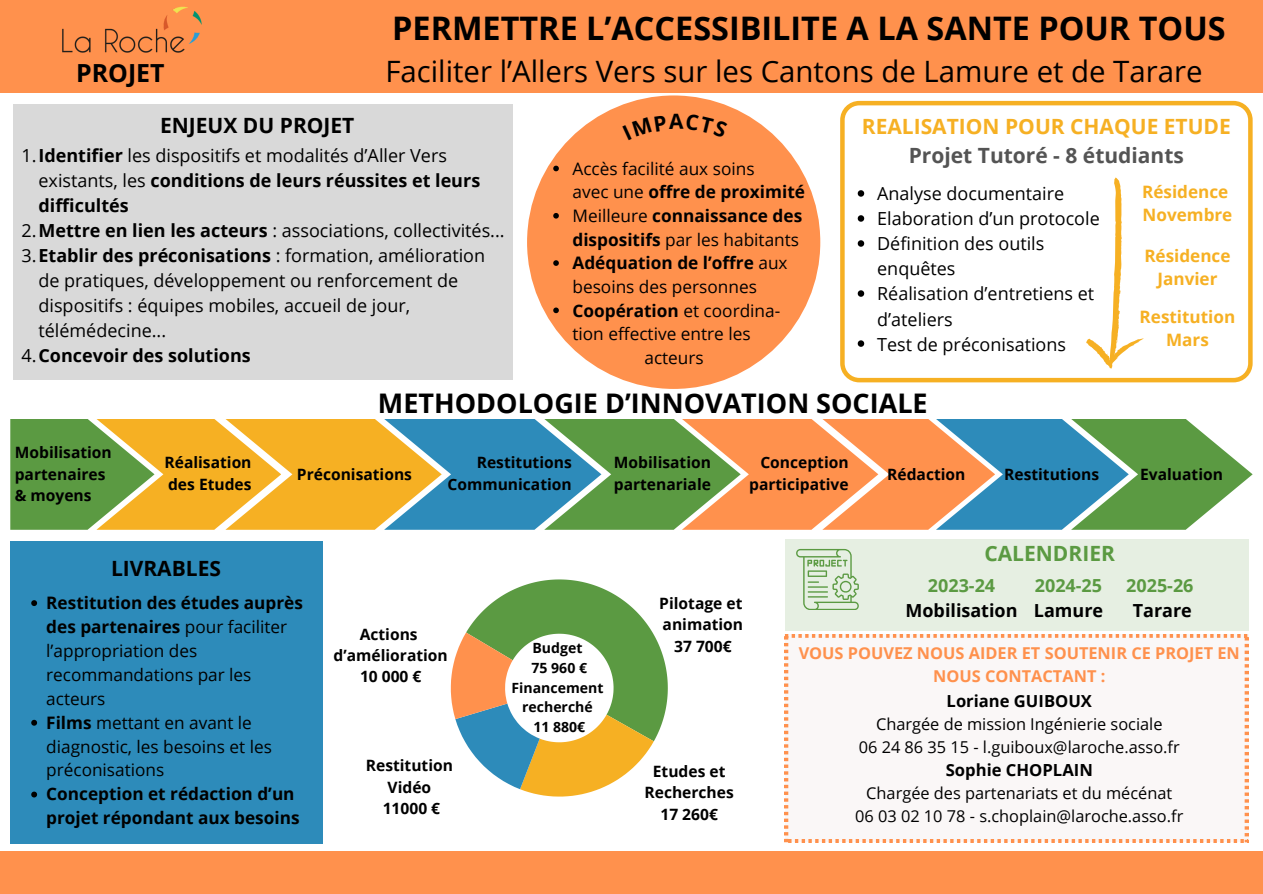
<style>
.page{position:relative;width:1263px;height:894px;background:#fff}
.page>*{position:absolute;margin:0;border:0;box-sizing:border-box;transform-origin:0 0}
.t1{font:700 32.4px "Open Sans";color:#000}
.t2{font:29.4px "Open Sans";color:#000}
.t3{font:700 27px "Open Sans";color:#000}
.t4{font:700 24.9px "Open Sans";color:#000}
.t5{font:700 21px "Open Sans";color:#f6b023}
.t6{font:700 21px "Open Sans";color:#000}
.t7{font:700 21px "Open Sans";color:#545454}
.t8{font:700 21px "Open Sans";color:#5b9a42}
.t9{font:18px/25px "Open Sans";color:#000}
.t10{font:700 18px/25px "Open Sans";color:#000}
.t11{font:700 18px "Open Sans";color:#5b9a42}
.t12{font:17.25px/23.9px "Open Sans";color:#000}
.t13{font:700 17.25px/23.9px "Open Sans";color:#000}
.t14{font:700 17.1px/23.1px "Open Sans";color:#f6b023;text-align:center}
.t15{font:700 16.65px "Open Sans";color:#000}
.t16{font:16.35px "Open Sans";color:#000}
.t17{font:700 16.35px/22.8px "Open Sans";color:#ff914d;text-align:center}
.t18{font:700 15.6px/21.3px "Open Sans";color:#000}
.t19{font:700 14.1px "Open Sans";color:#000}
.s1{font-weight:400}
.s2{font-weight:700}
</style>
<div class="page">
<div style="left:0;top:851px;width:1263px;height:42px;background:#ff914d"></div>
<svg style="left:515px;top:92px;width:318px;height:297px;fill:#ff914d"></svg>
<svg style="left:840px;top:101px;width:413px;height:281px"></svg>
<svg style="left:466px;top:579px;width:202px;height:162px;fill:#5b9a42"></svg>
<svg style="left:450px;top:632px;width:204px;height:165px"></svg>
<svg style="left:785px;top:634px;width:463px;height:208px"></svg>
<div style="left:13px;top:104px;width:500px;height:275px;background:#d9d9d9"></div>
<div style="left:0;top:0;width:1263px;height:92px;background:#ff914d"></div>
<img style="left:62px;top:6px;width:140px;height:47px">
<svg style="left:10px;top:419px;width:1242px;height:110px;background:#a0a369"></svg>
<div style="left:10px;top:541px;width:313px;height:302px;background:#2d8bba"></div>
<svg style="left:31px;top:600px;width:6px;height:6px"></svg>
<svg style="left:31px;top:719px;width:6px;height:6px"></svg>
<svg style="left:31px;top:791px;width:6px;height:6px"></svg>
<div style="left:785px;top:538px;width:463px;height:92px;background:#e6efe2"></div>
<svg style="left:858px;top:190px;width:6px;height:7px"></svg>
<svg style="left:858px;top:215px;width:6px;height:7px"></svg>
<svg style="left:858px;top:240px;width:6px;height:7px"></svg>
<svg style="left:858px;top:290px;width:6px;height:7px"></svg>
<svg style="left:858px;top:340px;width:6px;height:7px"></svg>
<svg style="left:1087px;top:177px;width:57px;height:192px"></svg>
<svg style="left:796px;top:548px;width:63px;height:61px"></svg>
<svg style="left:553px;top:166px;width:6px;height:5px"></svg>
<svg style="left:553px;top:213px;width:6px;height:5px"></svg>
<svg style="left:553px;top:260px;width:6px;height:6px"></svg>
<svg style="left:553px;top:307px;width:6px;height:6px"></svg>
<div style="left:623px;top:114px;width:105px;height:26px;background:#ff914d"></div>
<p class="t1" style="left:392px;top:5px;width:835px">PERMETTRE L’ACCESSIBILITE A LA SANTE POUR TOUS</p>
<h2 class="t4" style="left:76px;top:55px;width:90px">PROJET</h2>
<p class="t2" style="left:385px;top:51px;width:819px">Faciliter l’Allers Vers sur les Cantons de Lamure et de Tarare</p>
<p class="t6" style="left:160px;top:110px;width:196px">ENJEUX DU PROJET</p>
<p class="t10" style="left:38px;top:142px;width:443px;text-indent:-17px"><span class="s1">1.</span>Identifier <span class="s1">les dispositifs et modalités d’Aller Vers existants, les</span> conditions de leurs réussites et leurs difficultés</p>
<p class="t9" style="left:22px;top:217px;width:485px">2.<span class="s2">Mettre en lien les acteurs</span> : associations, collectivités...</p>
<p class="t9" style="left:38px;top:242px;width:448px;text-indent:-17px">3.<span class="s2">Etablir des préconisations</span> : formation, amélioration de pratiques, développement ou renforcement de dispositifs : équipes mobiles, accueil de jour, télémédecine...</p>
<p class="t10" style="left:22px;top:342px;width:231px"><span class="s1">4.</span>Concevoir des solutions</p>
<h4 class="t12" style="left:572px;top:156px;width:234px">Accès facilité aux soins<br>avec une <span class="s2">offre de proximité</span></h4>
<p class="t13" style="left:572px;top:203px;width:231px"><span class="s1">Meilleure</span> connaissance des dispositifs <span class="s1">par les habitants</span></p>
<p class="t12" style="left:572px;top:250px;width:217px"><span class="s2">Adéquation de l’offre</span> aux besoins des personnes</p>
<p class="t12" style="left:572px;top:298px;width:209px"><span class="s2">Coopération</span> et coordina&shy;tion effective entre les</p>
<p class="t12" style="left:644px;top:345px;width:61px">acteurs</p>
<p class="t5" style="left:862px;top:111px;width:371px">REALISATION POUR CHAQUE ETUDE</p>
<p class="t7" style="left:909px;top:141px;width:277px">Projet Tutoré - 8 étudiants</p>
<h4 class="t9" style="left:877px;top:181px;width:189px">Analyse documentaire</h4>
<p class="t9" style="left:877px;top:206px;width:224px">Elaboration d’un protocole</p>
<p class="t9" style="left:877px;top:231px;width:169px">Définition des outils enquêtes</p>
<p class="t9" style="left:877px;top:281px;width:219px">Réalisation d’entretiens et d’ateliers</p>
<p class="t9" style="left:877px;top:331px;width:190px">Test de préconisations</p>
<h1 class="t14" style="left:1142px;top:179px;width:88px">Résidence</h1>
<p class="t14" style="left:1142px;top:203px;width:91px">Novembre</p>
<p class="t14" style="left:1144px;top:243px;width:88px">Résidence</p>
<p class="t14" style="left:1157px;top:267px;width:62px">Janvier</p>
<p class="t14" style="left:1140px;top:305px;width:97px">Restitution<br>Mars</p>
<h3 class="t3" style="left:378px;top:383px;width:551px">METHODOLOGIE D’INNOVATION SOCIALE</h3>
<p class="t18" style="left:15px;top:441px;width:99px">Mobilisation partenaires &amp; moyens</p>
<h4 class="t18" style="left:165px;top:451px;width:89px">Réalisation des Etudes</h4>
<p class="t18" style="left:297px;top:463px;width:117px">Préconisations</p>
<p class="t18" style="left:447px;top:451px;width:126px;text-align:right">Restitutions<br>Communication</p>
<p class="t18" style="left:614px;top:451px;width:99px">Mobilisation partenariale</p>
<p class="t18" style="left:749px;top:451px;width:101px;text-align:right">Conception participative</p>
<p class="t18" style="left:887px;top:463px;width:80px">Rédaction</p>
<p class="t18" style="left:1004px;top:463px;width:96px">Restitutions</p>
<h5 class="t18" style="left:1140px;top:463px;width:84px">Evaluation</h5>
<p class="t6" style="left:111px;top:553px;width:112px">LIVRABLES</p>
<p class="t12" style="left:46px;top:590px;width:258px"><span class="s2">Restitution des études auprès des partenaires</span> pour faciliter l’appropriation des recommandations par les acteurs</p>
<p class="t12" style="left:46px;top:709px;width:227px"><span class="s2">Films</span> mettant en avant le diagnostic, les besoins et les préconisations</p>
<p class="t13" style="left:46px;top:781px;width:255px">Conception et rédaction d’un projet répondant aux besoins</p>
<p class="t18" style="left:360px;top:622px;width:59px">Actions</p>
<p class="t18" style="left:334px;top:644px;width:116px">d’amélioration</p>
<p class="t18" style="left:360px;top:665px;width:63px">10 000 €</p>
<p class="t18" style="left:366px;top:754px;width:89px;text-align:center">Restitution<br>Vidéo<br>11000 €</p>
<p class="t19" style="left:532px;top:638px;width:51px">Budget</p>
<p class="t19" style="left:532px;top:657px;width:57px">75 960 €</p>
<p class="t19" style="left:511px;top:677px;width:93px">Financement</p>
<h6 class="t19" style="left:522px;top:697px;width:72px">recherché</h6>
<p class="t19" style="left:533px;top:716px;width:53px">11 880€</p>
<p class="t18" style="left:659px;top:592px;width:85px">Pilotage et</p>
<p class="t18" style="left:663px;top:613px;width:82px">animation</p>
<p class="t18" style="left:674px;top:635px;width:59px">37 700€</p>
<p class="t18" style="left:644px;top:760px;width:91px;text-align:center">Etudes et<br>Recherches<br>17 260€</p>
<p class="t8" style="left:984px;top:538px;width:132px">CALENDRIER</p>
<p class="t11" style="left:928px;top:573px;width:69px">2023-24</p>
<p class="t10" style="left:905px;top:597px;width:114px">Mobilisation</p>
<p class="t11" style="left:1035px;top:573px;width:69px">2024-25</p>
<p class="t10" style="left:1034px;top:597px;width:71px">Lamure</p>
<p class="t11" style="left:1126px;top:573px;width:69px">2025-26</p>
<p class="t10" style="left:1133px;top:597px;width:61px">Tarare</p>
<p class="t17" style="left:799px;top:641px;width:443px">VOUS POUVEZ NOUS AIDER ET SOUTENIR CE PROJET EN<br>NOUS CONTACTANT :</p>
<p class="t15" style="left:947px;top:689px;width:147px">Loriane GUIBOUX</p>
<p class="t16" style="left:876px;top:712px;width:288px">Chargée de mission Ingénierie sociale</p>
<p class="t16" style="left:859px;top:735px;width:323px">06 24 86 35 15 - l.guiboux@laroche.asso.fr</p>
<p class="t15" style="left:946px;top:758px;width:149px">Sophie CHOPLAIN</p>
<p class="t16" style="left:866px;top:781px;width:307px">Chargée des partenariats et du mécénat</p>
<p class="t16" style="left:855px;top:804px;width:330px">06 03 02 10 78 - s.choplain@laroche.asso.fr</p>
</div>
